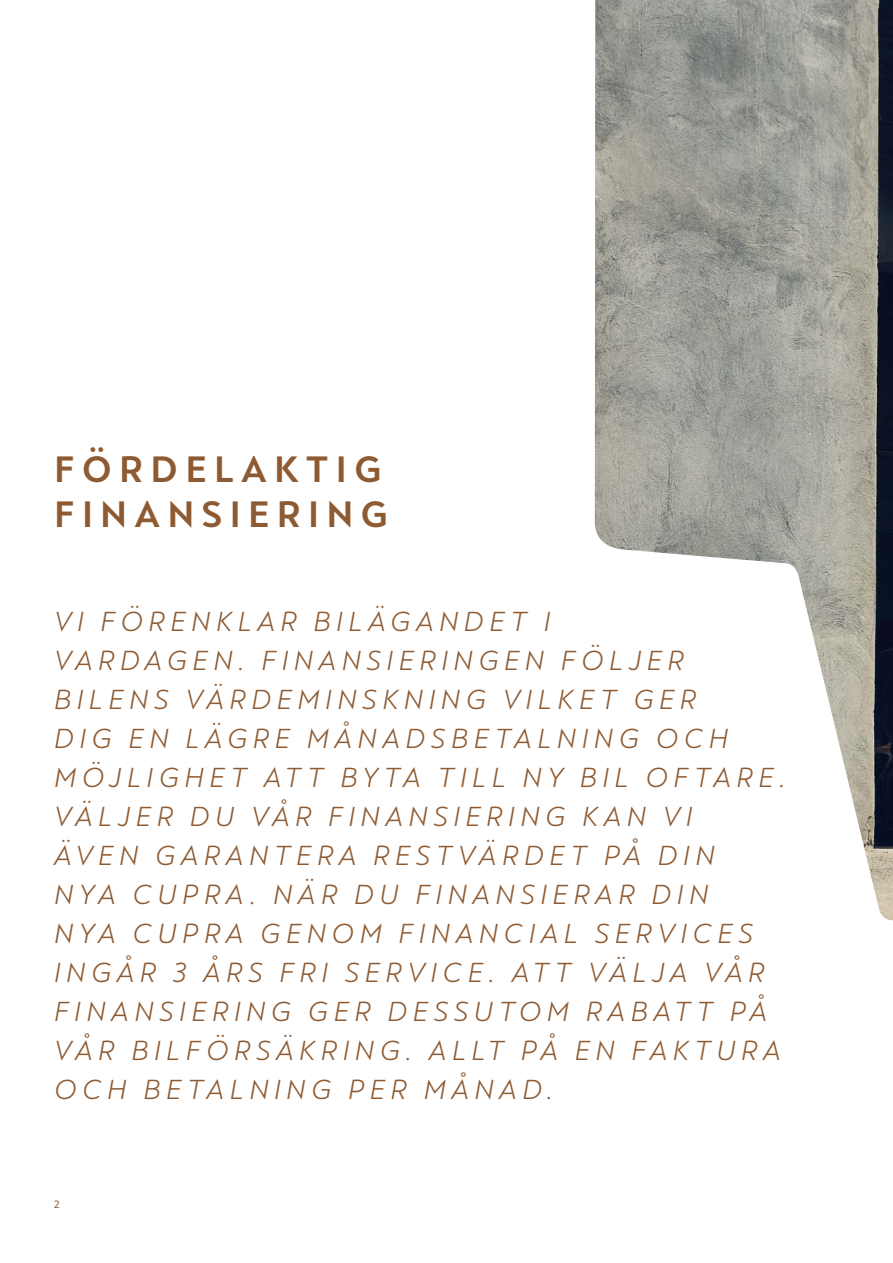
<style>
.page{position:relative;width:893px;height:1263px;background:#fff}
.page>*{position:absolute;margin:0;border:0;box-sizing:border-box;transform-origin:0 0}
.t1{font:500 36px/45px "Cupra";letter-spacing:.2em;color:#8d5a31}
.t2{font:italic 27px/39px "Cupra";letter-spacing:.2em;color:#8d5a31}
.t3{font:10.5px "Cupra";color:#8d5a31}
</style>
<div class="page">
<img style="left:595px;top:0;width:298px;height:920px">
<h1 class="t1" style="left:54px;top:447px;width:336px">FÖRDELAKTIG<br>FINANSIERING</h1>
<p class="t2" style="left:54px;top:597px;width:733px">VI FÖRENKLAR BILÄGANDET I<br>VARDAGEN. FINANSIERINGEN FÖLJER BILENS VÄRDEMINSKNING VILKET GER<br>DIG EN LÄGRE MÅNADSBETALNING OCH MÖJLIGHET ATT BYTA TILL NY BIL OFTARE.<br>VÄLJER DU VÅR FINANSIERING KAN VI<br>ÄVEN GARANTERA RESTVÄRDET PÅ DIN<br>NYA CUPRA. NÄR DU FINANSIERAR DIN<br>NYA CUPRA GENOM FINANCIAL SERVICES INGÅR 3 ÅRS FRI SERVICE. ATT VÄLJA VÅR FINANSIERING GER DESSUTOM RABATT PÅ VÅR BILFÖRSÄKRING. ALLT PÅ EN FAKTURA OCH BETALNING PER MÅNAD.</p>
<p class="t3" style="left:54px;top:1194px;width:7px">2</p>
</div>
